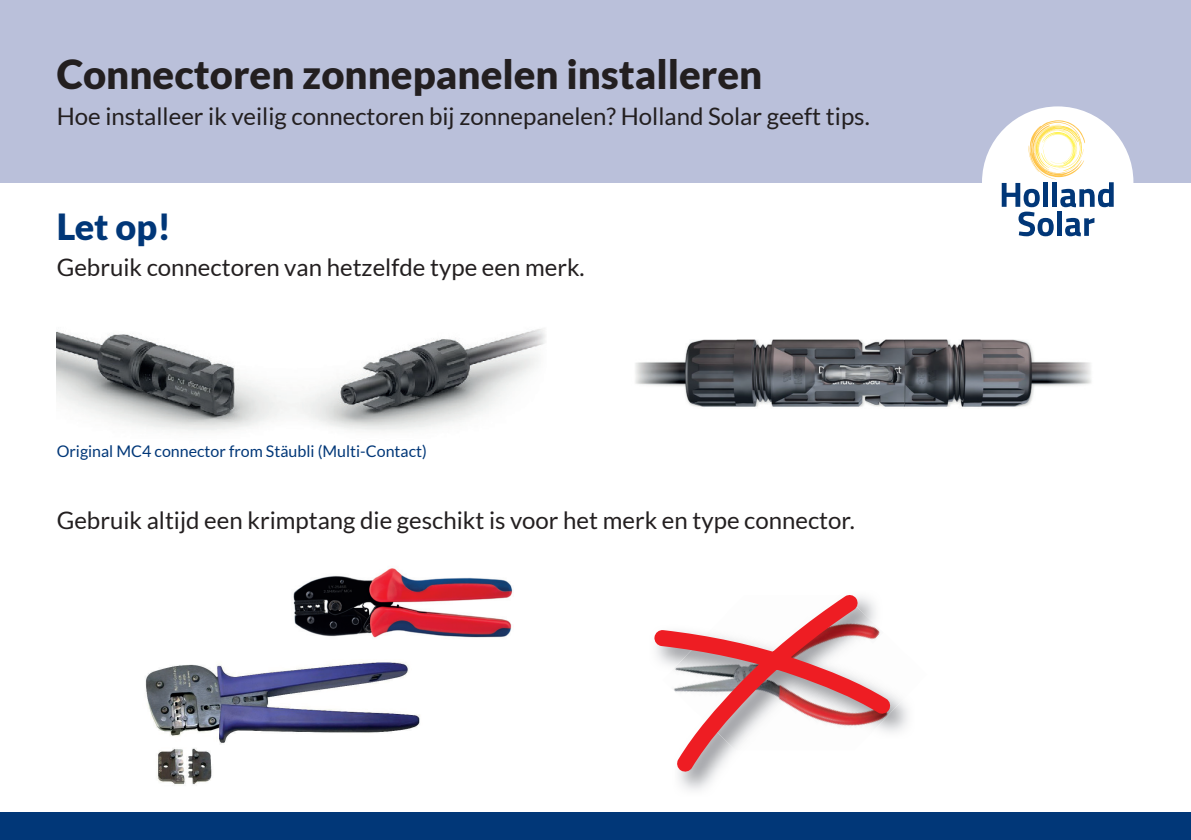
<style>
.page{position:relative;width:1191px;height:840px;background:#fff}
.page>*{position:absolute;margin:0;border:0;box-sizing:border-box;transform-origin:0 0}
.t1{font:900 40px "Lato";color:#231f20}
.t2{font:900 36px "Lato";color:#013778}
.t3{font:24px "Lato";color:#231f20}
.t4{font:16px "Lato";color:#013778}
</style>
<div class="page">
<div style="left:0;top:0;width:1191px;height:182px;background:#bac0da"></div>
<img style="left:57px;top:329px;width:489px;height:102px">
<img style="left:635px;top:339px;width:456px;height:68px">
<img style="left:145px;top:661px;width:275px;height:124px">
<img style="left:293px;top:568px;width:220px;height:70px">
<div style="left:982px;top:106px;width:151px;height:152px;background:#fff;border-radius:50%"></div>
<svg style="left:1001px;top:120px;width:112px;height:116px"></svg>
<img style="left:891px;top:688px;width:21px;height:48px">
<svg style="left:654px;top:593px;width:237px;height:179px"></svg>
<div style="left:0;top:811px;width:1191px;height:28px;background:#013778"></div>
<h1 class="t1" style="left:57px;top:51px;width:707px">Connectoren zonnepanelen installeren</h1>
<p class="t3" style="left:57px;top:103px;width:814px">Hoe installeer ik veilig connectoren bij zonnepanelen? Holland Solar geeft tips.</p>
<h2 class="t2" style="left:57px;top:206px;width:116px">Let op!</h2>
<p class="t3" style="left:57px;top:254px;width:529px">Gebruik connectoren van hetzelfde type een merk.</p>
<p class="t4" style="left:57px;top:441px;width:372px">Original MC4 connector from Stäubli (Multi-Contact)</p>
<p class="t3" style="left:57px;top:506px;width:799px">Gebruik altijd een krimptang die geschikt is voor het merk en type connector.</p>
</div>
